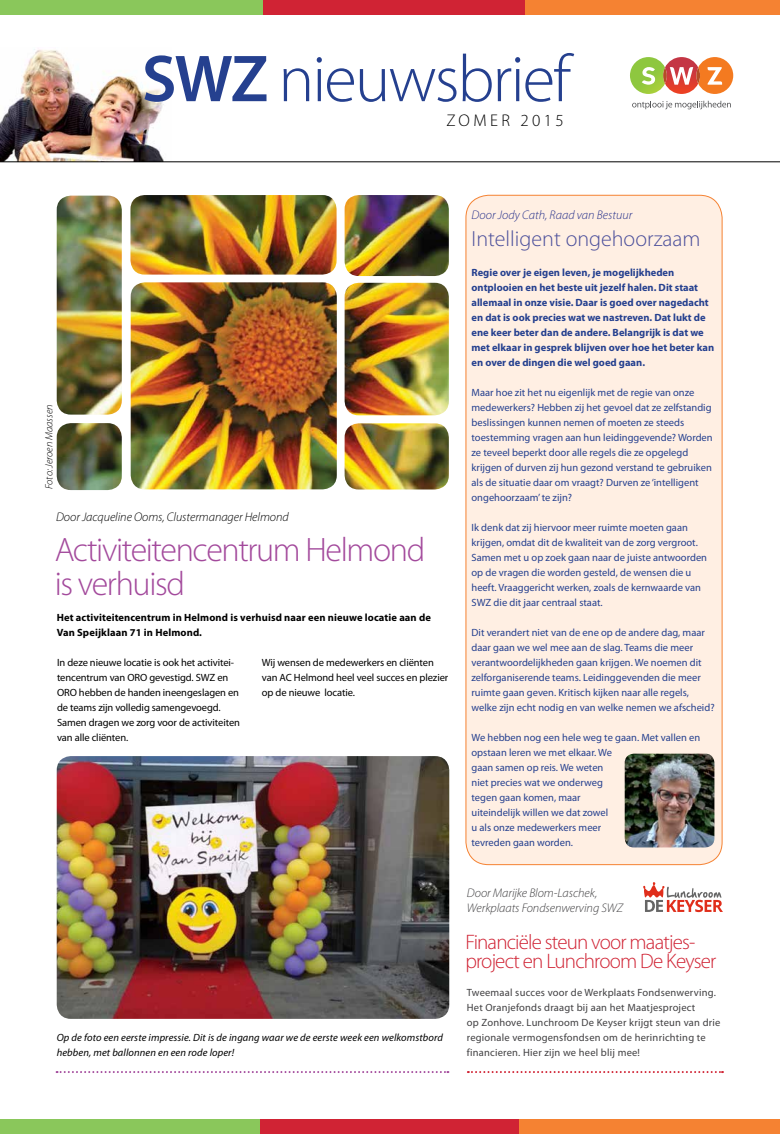
<style>
.page{position:relative;width:780px;height:1134px;background:#fff}
.page>*{position:absolute;margin:0;border:0;box-sizing:border-box;transform-origin:0 0}
.t1{font:300 66.9px "Myriad Pro";letter-spacing:-.03em;color:#25408f}
.t2{font:300 34px/34px "Myriad Pro";letter-spacing:-.04em;color:#a34a9c}
.t3{font:300 22px "Myriad Pro";color:#4b4f9b}
.t4{font:300 21px/19px "Myriad Pro";letter-spacing:-.04em;color:#d02334}
.t5{font:300 17px "Myriad Pro";letter-spacing:.2em;color:#000}
.t6{font:italic 300 12.5px/15px "Myriad Pro";letter-spacing:-.005em;color:#414042}
.t7{font:italic 300 12.5px "Myriad Pro";letter-spacing:-.005em;color:#000}
.t8{font:italic 300 12.5px "Myriad Pro";color:#27318b}
.t9{font:10.5px/15px "Myriad Pro";color:#25408f}
.t10{font:700 10.5px/15px "Myriad Pro";color:#25408f}
.t11{font:10.5px/15px "Myriad Pro";letter-spacing:-.01em;color:#000}
.t12{font:10.5px/15px "Myriad Pro";letter-spacing:.02em;color:#414042}
.t13{font:italic 10.5px/15px "Myriad Pro";letter-spacing:.01em;color:#000}
.t14{font:700 10.5px/15px "Myriad Pro";letter-spacing:.01em;color:#000}
.t15{font:italic 300 10.5px "Myriad Pro";letter-spacing:-.005em;color:#000}
.s1{font-weight:600}
</style>
<div class="page">
<img style="left:0;top:49px;width:171px;height:113px">
<div style="left:466px;top:195px;width:256px;height:670px;background:#ffefe3;border-radius:23px"></div>
<div style="left:465px;top:195px;width:257px;height:670px;border:1px solid #f58232;border-radius:23px"></div>
<div style="left:0;top:0;width:263px;height:14px;background:#8ac75b"></div>
<div style="left:263px;top:0;width:262px;height:14px;background:#d02334"></div>
<div style="left:525px;top:0;width:255px;height:14px;background:#f58232"></div>
<div style="left:0;top:1120px;width:260px;height:14px;background:#8ac75b"></div>
<div style="left:260px;top:1120px;width:260px;height:14px;background:#d02334"></div>
<div style="left:520px;top:1120px;width:260px;height:14px;background:#f58232"></div>
<svg style="left:630px;top:57px;width:103px;height:37px"></svg>
<svg style="left:696px;top:67px;width:4px;height:17px"></svg>
<svg style="left:632px;top:101px;width:98px;height:8px"></svg>
<hr style="left:0;top:162px;width:780px;height:1px;background:#000">
<img style="left:624px;top:754px;width:90px;height:93px">
<svg style="left:57px;top:1071px;width:391px;height:2px"></svg>
<svg style="left:468px;top:1071px;width:255px;height:2px"></svg>
<img style="left:344px;top:423px;width:105px;height:66px">
<img style="left:57px;top:196px;width:65px;height:219px">
<img style="left:130px;top:195px;width:206px;height:80px">
<img style="left:131px;top:282px;width:206px;height:207px">
<img style="left:57px;top:756px;width:392px;height:263px">
<img style="left:344px;top:283px;width:105px;height:132px">
<img style="left:344px;top:195px;width:105px;height:81px">
<img style="left:57px;top:423px;width:65px;height:67px">
<svg style="left:643px;top:882px;width:80px;height:30px"></svg>
<h1 class="t1" style="left:142px;top:42px;width:430px"><span class="s1">SWZ</span> nieuwsbrief</h1>
<h3 class="t5" style="left:446px;top:111px;width:119px">ZOMER 2015</h3>
<p class="t8" style="left:471px;top:208px;width:162px">Door Jody Cath, Raad van Bestuur</p>
<h3 class="t3" style="left:471px;top:227px;width:230px">Intelligent ongehoorzaam</h3>
<p class="t15" style="left:43px;top:489px;width:86px;rotate:-90deg">Foto: Jeroen Maassen</p>
<p class="t7" style="left:56px;top:510px;width:234px">Door Jacqueline Ooms, Clustermanager Helmond</p>
<h2 class="t2" style="left:55px;top:533px;width:372px">Activiteitencentrum Helmond is verhuisd</h2>
<p class="t14" style="left:57px;top:610px;width:376px">Het activiteitencentrum in Helmond is verhuisd naar een nieuwe locatie aan de<br>Van Speijklaan 71 in Helmond.</p>
<p class="t11" style="left:57px;top:655px;width:184px">In deze nieuwe locatie is ook het activitei&shy;tencentrum van ORO gevestigd. SWZ en ORO hebben de handen ineengeslagen en de teams zijn volledig samengevoegd.<br>Samen dragen we zorg voor de activiteiten van alle cliënten.</p>
<p class="t11" style="left:262px;top:655px;width:188px">Wij wensen de medewerkers en cliënten van AC Helmond heel veel succes en plezier op de nieuwe locatie.</p>
<p class="t13" style="left:57px;top:1030px;width:388px">Op de foto een eerste impressie. Dit is de ingang waar we de eerste week een welkomstbord hebben, met ballonnen en een rode loper!</p>
<p class="t10" style="left:471px;top:265px;width:244px">Regie over je eigen leven, je mogelijkheden ontplooien en het beste uit jezelf halen. Dit staat allemaal in onze visie. Daar is goed over nagedacht en dat is ook precies wat we nastreven. Dat lukt de ene keer beter dan de andere. Belangrijk is dat we met elkaar in gesprek blijven over hoe het beter kan en over de dingen die wel goed gaan.</p>
<p class="t9" style="left:471px;top:385px;width:243px">Maar hoe zit het nu eigenlijk met de regie van onze medewerkers? Hebben zij het gevoel dat ze zelfstandig beslissingen kunnen nemen of moeten ze steeds toestemming vragen aan hun leidinggevende? Worden ze teveel beperkt door alle regels die ze opgelegd krijgen of durven zij hun gezond verstand te gebruiken als de situatie daar om vraagt? Durven ze ‘intelligent ongehoorzaam’ te zijn?</p>
<p class="t9" style="left:471px;top:520px;width:237px">Ik denk dat zij hiervoor meer ruimte moeten gaan krijgen, omdat dit de kwaliteit van de zorg vergroot.<br>Samen met u op zoek gaan naar de juiste antwoorden op de vragen die worden gesteld, de wensen die u heeft. Vraaggericht werken, zoals de kernwaarde van SWZ die dit jaar centraal staat.</p>
<p class="t9" style="left:471px;top:625px;width:244px">Dit verandert niet van de ene op de andere dag, maar daar gaan we wel mee aan de slag. Teams die meer verantwoordelijkheden gaan krijgen. We noemen dit zelforganiserende teams. Leidinggevenden die meer ruimte gaan geven. Kritisch kijken naar alle regels, welke zijn echt nodig en van welke nemen we afscheid?</p>
<p class="t9" style="left:471px;top:730px;width:230px">We hebben nog een hele weg te gaan. Met vallen en opstaan leren we met elkaar. We<br>gaan samen op reis. We weten<br>niet precies wat we onderweg<br>tegen gaan komen, maar<br>uiteindelijk willen we dat zowel<br>u als onze medewerkers meer<br>tevreden gaan worden.</p>
<p class="t6" style="left:467px;top:886px;width:158px">Door Marijke Blom-Laschek,<br>Werkplaats Fondsenwerving SWZ</p>
<h3 class="t4" style="left:465px;top:933px;width:252px">Financiële steun voor maatjes&shy;project en Lunchroom De Keyser</h3>
<p class="t12" style="left:467px;top:985px;width:255px">Tweemaal succes voor de Werkplaats Fondsenwerving.<br>Het Oranjefonds draagt bij aan het Maatjesproject<br>op Zonhove. Lunchroom De Keyser krijgt steun van drie regionale vermogensfondsen om de herinrichting te financieren. Hier zijn we heel blij mee!</p>
</div>
